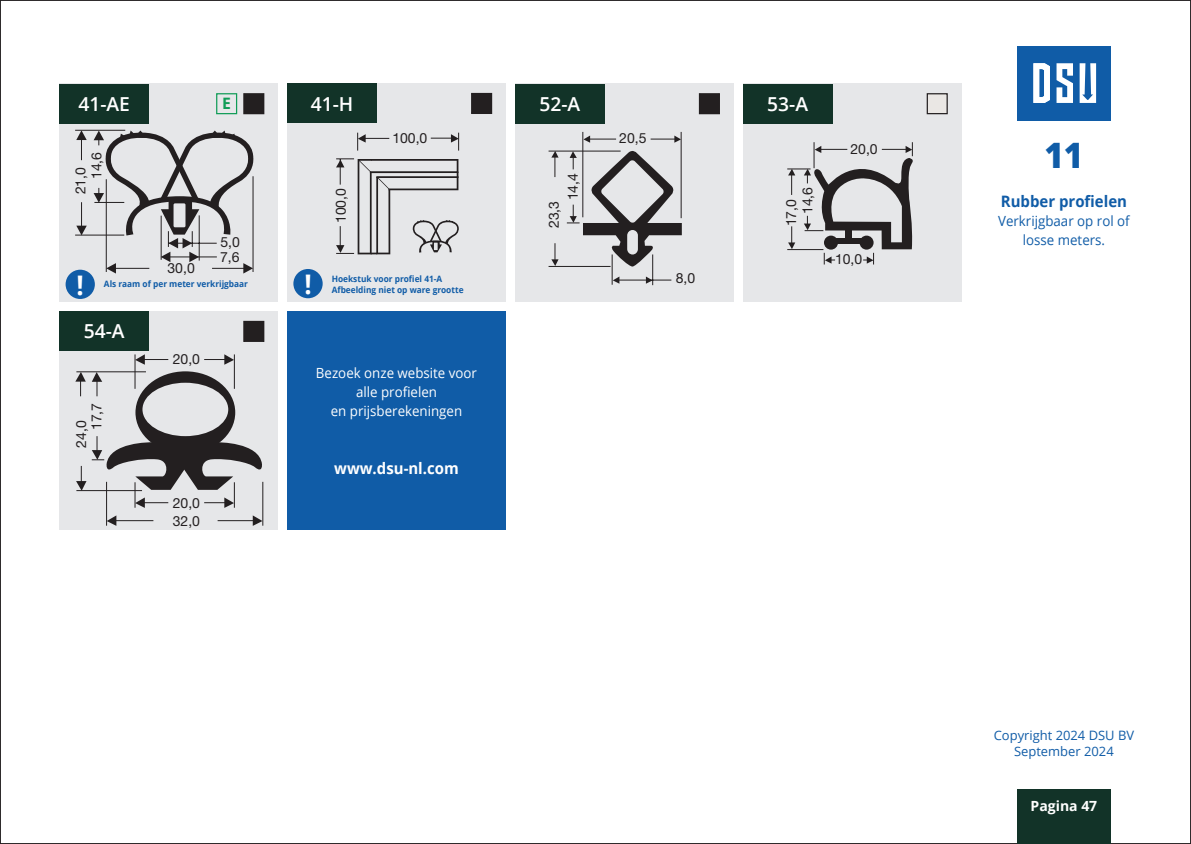
<style>
.page{position:relative;width:1191px;height:844px;background:#fff}
.page>*{position:absolute;margin:0;border:0;box-sizing:border-box;transform-origin:0 0}
.t1{font:800 35px "Open Sans";color:#105ca7;scale:.95 1}
.t2{font:700 26.95px "Open Sans";color:#fff;scale:.95 1}
.t3{font:600 19.25px "Open Sans";color:#fff}
.t4{font:700 15.75px "Open Sans";color:#105ca7;scale:.95 1}
.t5{font:700 15.75px "Open Sans";color:#fff;scale:.95 1}
.t6{font:700 15.75px "Open Sans";color:#0f9c56}
.t7{font:14px/14.5px "Helvetica Neue";color:#231f20}
.t8{font:14px/19.2px "Open Sans";color:#fff;text-align:center;scale:.95 1}
.t9{font:14px/19.2px "Open Sans";color:#105ca7;text-align:center;scale:.95 1}
.t10{font:700 14px "Open Sans";color:#fff}
.t11{font:12.95px/15.6px "Open Sans";color:#105ca7;text-align:center}
.t12{font:700 8.75px/10.5px "Open Sans";color:#105ca7;scale:.95 1}
</style>
<div class="page">
<svg style="left:0;top:0;width:1px;height:843px"></svg>
<div style="left:1016px;top:46px;width:94px;height:75px;background:#105ca7"></div>
<svg style="left:1033px;top:63px;width:17px;height:40px"></svg>
<svg style="left:1056px;top:63px;width:17px;height:40px"></svg>
<svg style="left:1079px;top:63px;width:17px;height:40px"></svg>
<div style="left:1017px;top:789px;width:93px;height:54px;background:#123328"></div>
<div style="left:60px;top:84px;width:218px;height:218px;background:#e6e7e9"></div>
<div style="left:60px;top:84px;width:89px;height:39px;background:#123328"></div>
<div style="left:216px;top:93px;width:21px;height:21px;border:1px solid #0f9c56"></div>
<div style="left:244px;top:94px;width:20px;height:20px;background:#231f20"></div>
<div style="left:243px;top:93px;width:21px;height:21px;border:1px solid #231f20"></div>
<div style="left:66px;top:269px;width:29px;height:30px;background:#105ca7;border-radius:50%"></div>
<hr style="left:253px;top:176px;width:1px;height:96px;background:#231f20">
<hr style="left:75px;top:130px;width:50px;height:1px;background:#231f20">
<hr style="left:75px;top:234px;width:49px;height:1px;background:#231f20">
<svg style="left:76px;top:202px;width:11px;height:33px"></svg>
<svg style="left:76px;top:130px;width:11px;height:30px"></svg>
<svg style="left:94px;top:130px;width:159px;height:143px"></svg>
<div style="left:287px;top:83px;width:219px;height:219px;background:#e6e7e9"></div>
<svg style="left:357px;top:133px;width:32px;height:17px"></svg>
<svg style="left:431px;top:133px;width:28px;height:17px"></svg>
<svg style="left:336px;top:158px;width:123px;height:96px"></svg>
<div style="left:287px;top:83px;width:90px;height:40px;background:#123328"></div>
<div style="left:472px;top:93px;width:19px;height:20px;background:#231f20"></div>
<div style="left:471px;top:93px;width:21px;height:21px;border:1px solid #231f20"></div>
<div style="left:293px;top:269px;width:30px;height:29px;background:#105ca7;border-radius:50%"></div>
<div style="left:515px;top:84px;width:218px;height:218px;background:#e6e7e9"></div>
<div style="left:515px;top:84px;width:89px;height:39px;background:#123328"></div>
<div style="left:699px;top:94px;width:20px;height:20px;background:#231f20"></div>
<div style="left:699px;top:93px;width:21px;height:21px;border:1px solid #231f20"></div>
<hr style="left:582px;top:132px;width:1px;height:85px;background:#231f20">
<hr style="left:680px;top:132px;width:1px;height:86px;background:#231f20">
<svg style="left:650px;top:135px;width:31px;height:8px"></svg>
<svg style="left:583px;top:135px;width:33px;height:8px"></svg>
<svg style="left:551px;top:152px;width:7px;height:25px"></svg>
<svg style="left:551px;top:243px;width:7px;height:23px"></svg>
<hr style="left:548px;top:151px;width:72px;height:1px;background:#231f20">
<hr style="left:548px;top:266px;width:62px;height:1px;background:#231f20">
<svg style="left:613px;top:277px;width:6px;height:6px"></svg>
<svg style="left:646px;top:276px;width:6px;height:7px"></svg>
<hr style="left:611px;top:254px;width:1px;height:30px;background:#231f20">
<hr style="left:652px;top:254px;width:1px;height:31px;background:#231f20">
<hr style="left:616px;top:279px;width:55px;height:1px;background:#231f20">
<svg style="left:567px;top:149px;width:115px;height:117px"></svg>
<div style="left:743px;top:84px;width:218px;height:218px;background:#e6e7e9"></div>
<div style="left:743px;top:84px;width:89px;height:39px;background:#123328"></div>
<div style="left:927px;top:94px;width:20px;height:20px;background:#eae7e4"></div>
<div style="left:926px;top:93px;width:21px;height:21px;border:1px solid #231f20"></div>
<svg style="left:787px;top:142px;width:126px;height:122px"></svg>
<div style="left:60px;top:311px;width:218px;height:218px;background:#e6e7e9"></div>
<div style="left:60px;top:311px;width:89px;height:40px;background:#123328"></div>
<div style="left:244px;top:321px;width:20px;height:20px;background:#231f20"></div>
<div style="left:243px;top:321px;width:21px;height:21px;border:1px solid #231f20"></div>
<svg style="left:75px;top:372px;width:11px;height:24px"></svg>
<svg style="left:76px;top:466px;width:10px;height:24px"></svg>
<hr style="left:76px;top:371px;width:70px;height:1px;background:#231f20">
<hr style="left:76px;top:490px;width:66px;height:1px;background:#231f20">
<hr style="left:112px;top:520px;width:41px;height:1px;background:#231f20">
<svg style="left:107px;top:515px;width:9px;height:10px"></svg>
<hr style="left:218px;top:520px;width:36px;height:1px;background:#231f20">
<svg style="left:253px;top:515px;width:9px;height:10px"></svg>
<hr style="left:106px;top:481px;width:1px;height:44px;background:#231f20">
<hr style="left:262px;top:481px;width:1px;height:44px;background:#231f20">
<svg style="left:136px;top:354px;width:32px;height:10px"></svg>
<svg style="left:204px;top:354px;width:30px;height:10px"></svg>
<hr style="left:135px;top:354px;width:1px;height:35px;background:#231f20">
<hr style="left:234px;top:354px;width:1px;height:35px;background:#231f20">
<svg style="left:92px;top:371px;width:171px;height:137px"></svg>
<div style="left:287px;top:311px;width:219px;height:218px;background:#105ca7"></div>
<h3 class="t3" style="left:78px;top:90px;width:53px">41-AE</h3>
<h3 class="t6" style="left:222px;top:92px;width:10px">E</h3>
<h3 class="t7" style="left:90px;top:179px;width:29px;rotate:-90deg">14,6</h3>
<h3 class="t7" style="left:74px;top:194px;width:29px;rotate:-90deg">21,0</h3>
<h3 class="t7" style="left:220px;top:235px;width:21px">5,0<br>7,6</h3>
<h3 class="t7" style="left:167px;top:261px;width:29px">30,0</h3>
<h2 class="t2" style="left:77px;top:266px;width:9px">!</h2>
<p class="t12" style="left:104px;top:278px;width:153px">Als raam of per meter verkrijgbaar</p>
<h3 class="t3" style="left:84px;top:318px;width:42px">54-A</h3>
<h3 class="t7" style="left:90px;top:430px;width:29px;rotate:-90deg">17,7</h3>
<h3 class="t7" style="left:75px;top:447px;width:29px;rotate:-90deg">24,0</h3>
<h3 class="t7" style="left:173px;top:353px;width:29px">20,0</h3>
<h3 class="t7" style="left:173px;top:496px;width:29px">20,0</h3>
<h3 class="t7" style="left:173px;top:514px;width:29px">32,0</h3>
<h3 class="t3" style="left:311px;top:90px;width:44px">41-H</h3>
<h3 class="t7" style="left:334px;top:223px;width:37px;rotate:-90deg">100,0</h3>
<h3 class="t7" style="left:392px;top:131px;width:37px">100,0</h3>
<h2 class="t2" style="left:304px;top:265px;width:9px">!</h2>
<p class="t12" style="left:332px;top:273px;width:140px">Hoekstuk voor profiel 41-A<br>Afbeelding niet op ware grootte</p>
<h3 class="t8" style="left:316px;top:362px;width:171px">Bezoek onze website voor alle profielen<br>en prijsberekeningen</h3>
<h3 class="t5" style="left:334px;top:457px;width:133px">www.dsu-nl.com</h3>
<h3 class="t3" style="left:539px;top:90px;width:42px">52-A</h3>
<h3 class="t7" style="left:566px;top:200px;width:29px;rotate:-90deg">14,4</h3>
<h3 class="t7" style="left:547px;top:228px;width:29px;rotate:-90deg">23,3</h3>
<h3 class="t7" style="left:619px;top:132px;width:29px">20,5</h3>
<h3 class="t7" style="left:675px;top:271px;width:21px">8,0</h3>
<h3 class="t3" style="left:767px;top:90px;width:42px">53-A</h3>
<h3 class="t7" style="left:783px;top:214px;width:29px;line-height:16.4px;text-indent:-12px;rotate:-90deg">17,0<br>14,6</h3>
<h3 class="t7" style="left:850px;top:142px;width:29px">20,0</h3>
<h3 class="t7" style="left:835px;top:252px;width:29px">10,0</h3>
<h1 class="t1" style="left:1044px;top:129px;width:43px">11</h1>
<h3 class="t4" style="left:1000px;top:190px;width:134px">Rubber profielen</h3>
<h3 class="t9" style="left:998px;top:211px;width:140px">Verkrijgbaar op rol of losse meters.</h3>
<h3 class="t11" style="left:993px;top:727px;width:142px">Copyright 2024 DSU BV<br>September 2024</h3>
<h3 class="t10" style="left:1030px;top:795px;width:68px">Pagina 47</h3>
</div>
